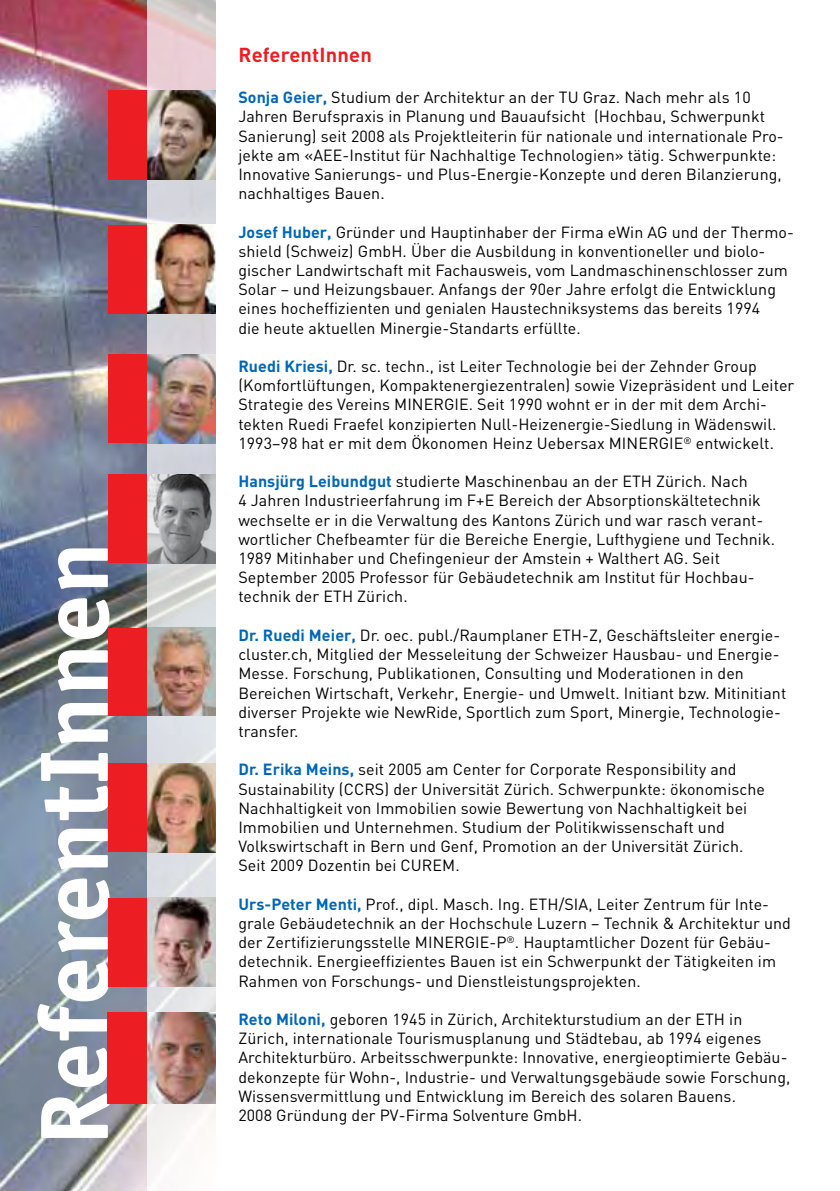
<style>
.page{position:relative;width:840px;height:1191px;background:#fff}
.page>*{position:absolute;margin:0;border:0;box-sizing:border-box;transform-origin:0 0}
.t1{font:700 97.2px "Officina Sans";letter-spacing:.005em;color:#fff}
.t2{font:700 20px "DIN";letter-spacing:.01em;color:#ed1d24}
.t3{font:16px/19.2px "DIN";letter-spacing:.005em;color:#000}
.s1{font-weight:700;color:#0066b3}
</style>
<div class="page">
<img style="left:0;top:0;width:147px;height:1191px">
<svg style="left:147px;top:0;width:68px;height:1174px"></svg>
<div style="left:108px;top:91px;width:39px;height:89px;background:#ed1d24"></div>
<div style="left:108px;top:354px;width:39px;height:89px;background:#ed1d24"></div>
<img style="left:147px;top:354px;width:68px;height:89px">
<div style="left:108px;top:474px;width:39px;height:89px;background:#ed1d24"></div>
<img style="left:147px;top:474px;width:68px;height:89px">
<div style="left:108px;top:225px;width:39px;height:89px;background:#ed1d24"></div>
<img style="left:147px;top:225px;width:68px;height:89px">
<div style="left:108px;top:897px;width:39px;height:89px;background:#ed1d24"></div>
<img style="left:147px;top:897px;width:68px;height:89px">
<div style="left:108px;top:627px;width:39px;height:88px;background:#ed1d24"></div>
<img style="left:147px;top:627px;width:68px;height:88px">
<div style="left:108px;top:762px;width:39px;height:89px;background:#ed1d24"></div>
<img style="left:147px;top:763px;width:68px;height:89px">
<img style="left:147px;top:91px;width:69px;height:89px">
<div style="left:107px;top:1012px;width:40px;height:91px;background:#ed1d24"></div>
<img style="left:147px;top:1012px;width:68px;height:91px">
<h1 class="t1" style="left:14px;top:1145px;width:605px;rotate:-90deg">ReferentInnen</h1>
<p class="t2" style="left:238px;top:42px;width:135px">ReferentInnen</p>
<p class="t3" style="left:238px;top:87px;width:546px"><span class="s1">Sonja Geier,</span> Studium der Architektur an der TU Graz. Nach mehr als 10<br>Jahren Berufspraxis in Planung und Bauaufsicht (Hochbau, Schwerpunkt Sanierung) seit 2008 als Projektleiterin für nationale und internationale Pro&shy;jekte am «AEE-Institut für Nachhaltige Technologien» tätig. Schwerpunkte:<br>Innovative Sanierungs- und Plus-Energie-Konzepte und deren Bilanzierung, nachhaltiges Bauen.</p>
<p class="t3" style="left:238px;top:222px;width:556px"><span class="s1">Josef Huber,</span> Gründer und Hauptinhaber der Firma eWin AG und der Thermo&shy;shield (Schweiz) GmbH. Über die Ausbildung in konventioneller und biolo&shy;gischer Landwirtschaft mit Fachausweis, vom Landmaschinenschlosser zum Solar – und Heizungsbauer. Anfangs der 90er Jahre erfolgt die Entwicklung eines hocheffizienten und genialen Haustechniksystems das bereits 1994<br>die heute aktuellen Minergie-Standarts erfüllte.</p>
<p class="t3" style="left:238px;top:356px;width:557px"><span class="s1">Ruedi Kriesi,</span> Dr. sc. techn., ist Leiter Technologie bei der Zehnder Group (Komfortlüftungen, Kompaktenergiezentralen) sowie Vizepräsident und Leiter Strategie des Vereins MINERGIE. Seit 1990 wohnt er in der mit dem Archi&shy;tekten Ruedi Fraefel konzipierten Null-Heizenergie-Siedlung in Wädenswil.<br>1993–98 hat er mit dem Ökonomen Heinz Uebersax MINERGIE<sup>®</sup> entwickelt.</p>
<p class="t3" style="left:238px;top:471px;width:538px"><span class="s1">Hansjürg Leibundgut</span> studierte Maschinenbau an der ETH Zürich. Nach<br>4 Jahren Industrieerfahrung im F+E Bereich der Absorptionskältetechnik wechselte er in die Verwaltung des Kantons Zürich und war rasch verant&shy;wortlicher Chefbeamter für die Bereiche Energie, Lufthygiene und Technik.<br>1989 Mitinhaber und Chefingenieur der Amstein + Walthert AG. Seit September 2005 Professor für Gebäudetechnik am Institut für Hochbau&shy;technik der ETH Zürich.</p>
<p class="t3" style="left:238px;top:625px;width:549px"><span class="s1">Dr. Ruedi Meier,</span> Dr. oec. publ./Raumplaner ETH-Z, Geschäftsleiter energie&shy;cluster.ch, Mitglied der Messeleitung der Schweizer Hausbau- und Energie-Messe. Forschung, Publikationen, Consulting und Moderationen in den Bereichen Wirtschaft, Verkehr, Energie- und Umwelt. Initiant bzw. Mitinitiant diverser Projekte wie NewRide, Sportlich zum Sport, Minergie, Technologie&shy;transfer.</p>
<p class="t3" style="left:238px;top:759px;width:528px"><span class="s1">Dr. Erika Meins,</span> seit 2005 am Center for Corporate Responsibility and Sustainability (CCRS) der Universität Zürich. Schwerpunkte: ökonomische Nachhaltigkeit von Immobilien sowie Bewertung von Nachhaltigkeit bei Immobilien und Unternehmen. Studium der Politikwissenschaft und Volkswirtschaft in Bern und Genf, Promotion an der Universität Zürich.<br>Seit 2009 Dozentin bei CUREM.</p>
<p class="t3" style="left:238px;top:894px;width:554px"><span class="s1">Urs-Peter Menti,</span> Prof., dipl. Masch. Ing. ETH/SIA, Leiter Zentrum für Inte&shy;grale Gebäudetechnik an der Hochschule Luzern – Technik &amp; Architektur und der Zertifizierungsstelle MINERGIE-P<sup>®</sup>. Hauptamtlicher Dozent für Gebäu&shy;detechnik. Energieeffizientes Bauen ist ein Schwerpunkt der Tätigkeiten im Rahmen von Forschungs- und Dienstleistungsprojekten.</p>
<p class="t3" style="left:238px;top:1009px;width:553px"><span class="s1">Reto Miloni,</span> geboren 1945 in Zürich, Architekturstudium an der ETH in Zürich, internationale Tourismusplanung und Städtebau, ab 1994 eigenes Architekturbüro. Arbeitsschwerpunkte: Innovative, energieoptimierte Gebäu&shy;dekonzepte für Wohn-, Industrie- und Verwaltungsgebäude sowie Forschung, Wissensvermittlung und Entwicklung im Bereich des solaren Bauens.<br>2008 Gründung der PV-Firma Solventure GmbH.</p>
</div>
